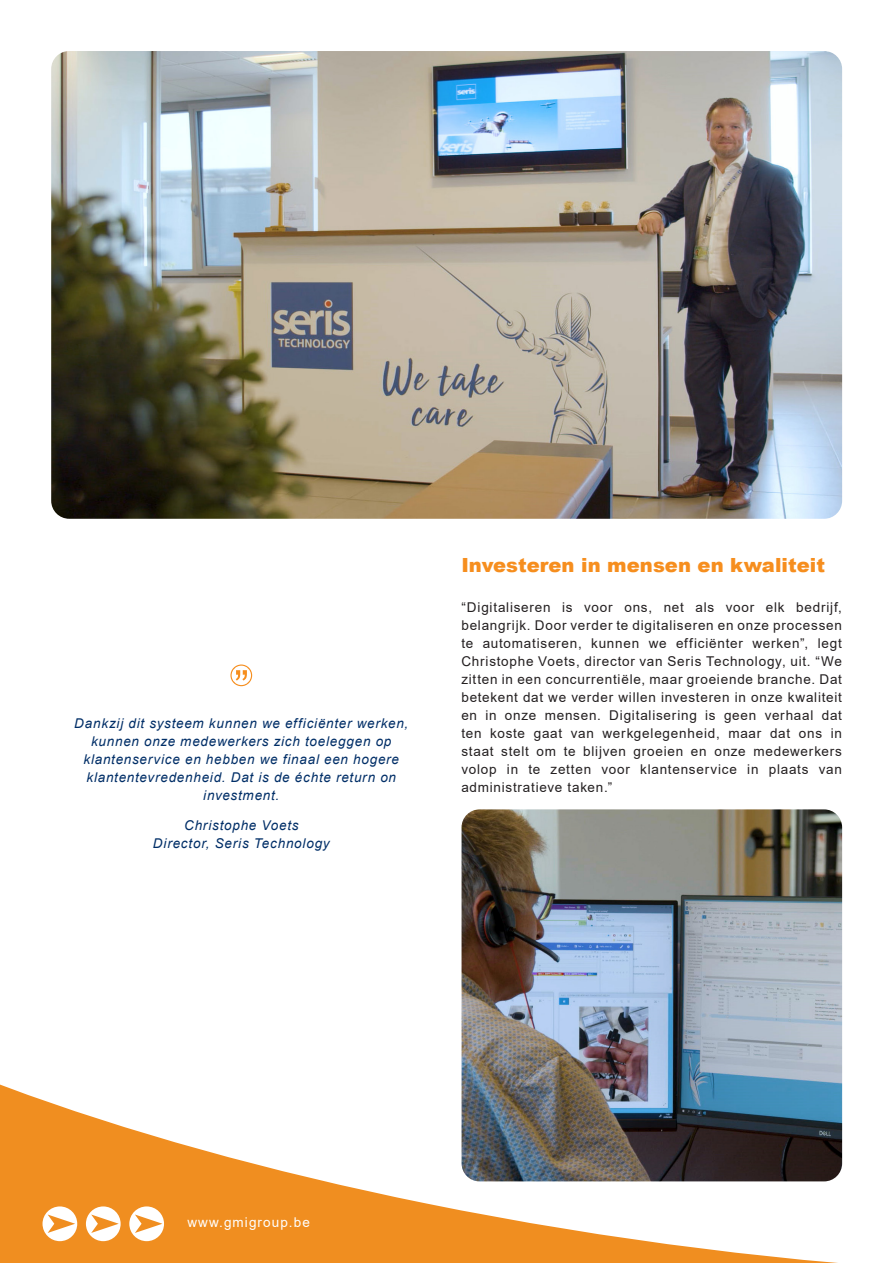
<style>
.page{position:relative;width:893px;height:1263px;background:#fff}
.page>*{position:absolute;margin:0;border:0;box-sizing:border-box;transform-origin:0 0}
.Tussentitel{font:900 19.5px "Arial";letter-spacing:.005em;color:#f68e1e}
.Body_Tekst{font:13.5px/18px "Arial";letter-spacing:.055em;color:#231f20;text-align:justify}
.Citaat_Blauw{font:italic 13.5px/18px "Arial";letter-spacing:.055em;color:#002e67;text-align:center}
.t1{font:13.5px "Arial";letter-spacing:.08em;color:#fff}
</style>
<div class="page">
<svg style="left:0;top:942px;width:843px;height:321px"></svg>
<img style="left:51px;top:51px;width:791px;height:468px">
<svg style="left:43px;top:1206px;width:34px;height:35px"></svg>
<svg style="left:86px;top:1206px;width:35px;height:35px"></svg>
<svg style="left:129px;top:1206px;width:35px;height:35px"></svg>
<img style="left:462px;top:809px;width:380px;height:372px">
<svg style="left:230px;top:664px;width:22px;height:22px"></svg>
<p class="Citaat_Blauw" style="left:74px;top:714px;width:335px">Dankzij dit systeem kunnen we efficiënter werken, kunnen onze medewerkers zich toeleggen op klantenservice en hebben we finaal een hogere klantentevredenheid. Dat is de échte return on investment.</p>
<p class="Citaat_Blauw" style="left:153px;top:817px;width:178px">Christophe Voets<br>Director, Seris Technology</p>
<p class="Tussentitel" style="left:461px;top:551px;width:365px">Investeren in mensen en kwaliteit</p>
<p class="Body_Tekst" style="left:461px;top:598px;width:382px">“Digitaliseren is voor ons, net als voor elk bedrijf, belangrijk. Door verder te digitaliseren en onze processen te automatiseren, kunnen we efficiënter werken”, legt Christophe Voets, director van Seris Technology, uit. “We zitten in een concurrentiële, maar groeiende branche. Dat betekent dat we verder willen investeren in onze kwaliteit en in onze mensen. Digitalisering is geen verhaal dat ten koste gaat van werkgelegenheid, maar dat ons in staat stelt om te blijven groeien en onze medewerkers volop in te zetten voor klantenservice in plaats van administratieve taken.”</p>
<p class="t1" style="left:187px;top:1213px;width:124px">www.gmigroup.be</p>
</div>
